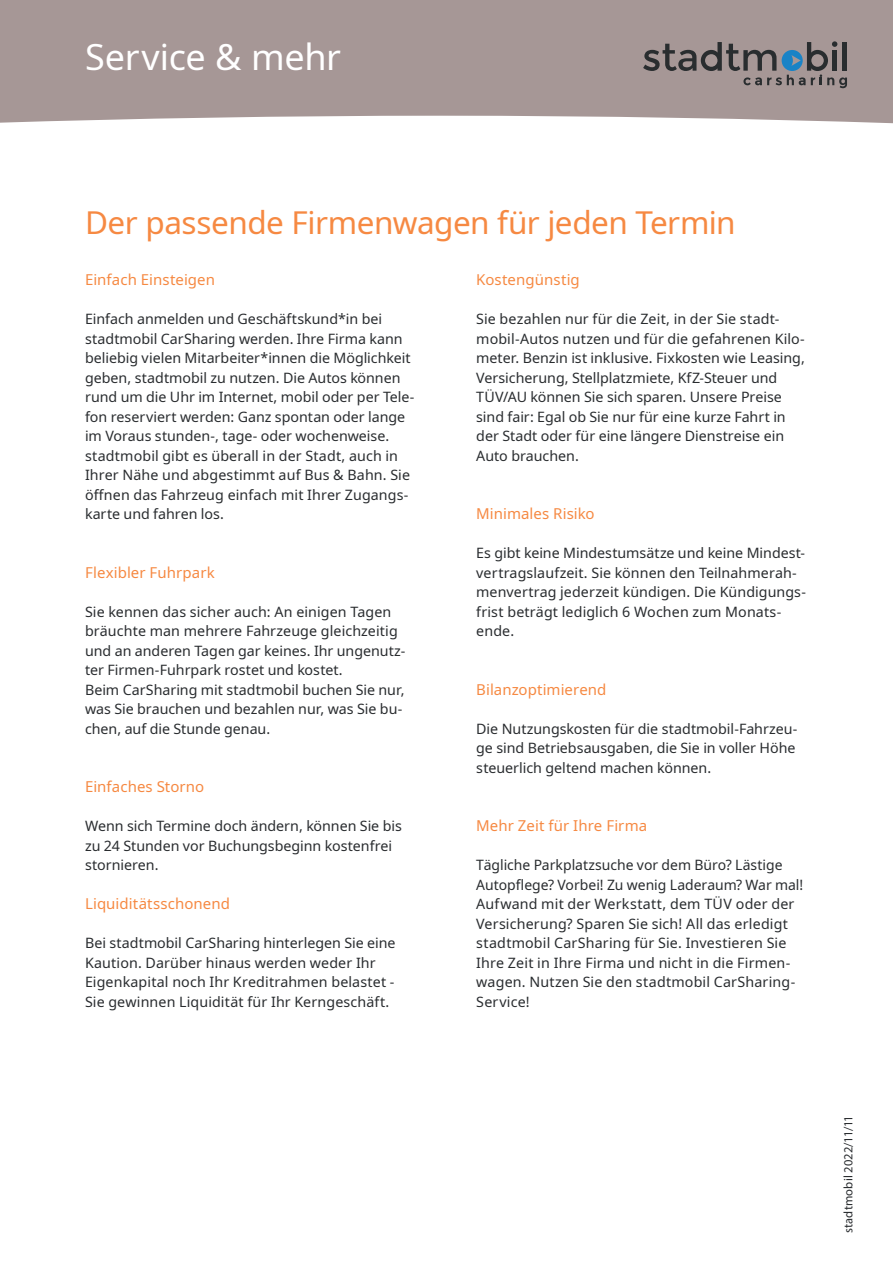
<style>
.page{position:relative;width:893px;height:1263px;background:#fff}
.page>*{position:absolute;margin:0;border:0;box-sizing:border-box;transform-origin:0 0}
.Headline_1{font:36px "Noto Sans";letter-spacing:-.005em;color:#fff}
.Headline_Innenteil{font:31.5px "Noto Sans";letter-spacing:-.015em;color:#f68942}
.Subheadlines_Innente{font:15px "Noto Sans";letter-spacing:.005em;color:#f68942}
.Copy_Innenteil{font:14.25px/19.5px "Noto Sans";letter-spacing:.005em;color:#292c2f}
.t1{font:12.45px "Myriad Pro";letter-spacing:.01em;color:#292c2f}
</style>
<div class="page">
<div style="left:0;top:0;width:893px;height:123px;background:#a69796"></div>
<svg style="left:643px;top:41px;width:204px;height:47px;background:#837d7f"></svg>
<p class="Headline_1" style="left:85px;top:32px;width:258px">Service &amp; mehr</p>
<p class="Headline_Innenteil" style="left:85px;top:200px;width:652px">Der passende Firmenwagen für jeden Termin</p>
<p class="Subheadlines_Innente" style="left:85px;top:269px;width:132px">Einfach Einsteigen</p>
<p class="Copy_Innenteil" style="left:85px;top:309px;width:331px">Einfach anmelden und Geschäftskund*in bei stadtmobil CarSharing werden. Ihre Firma kann beliebig vielen Mitarbeiter*innen die Möglichkeit geben, stadtmobil zu nutzen. Die Autos können rund um die Uhr im Internet, mobil oder per Tele&shy;fon reserviert werden: Ganz spontan oder lange im Voraus stunden-, tage- oder wochenweise.</p>
<p class="Copy_Innenteil" style="left:85px;top:446px;width:326px">stadtmobil gibt es überall in der Stadt, auch in Ihrer Nähe und abgestimmt auf Bus &amp; Bahn. Sie öffnen das Fahrzeug einfach mit Ihrer Zugangs&shy;karte und fahren los.</p>
<p class="Subheadlines_Innente" style="left:476px;top:269px;width:105px">Kostengünstig</p>
<p class="Copy_Innenteil" style="left:476px;top:309px;width:330px">Sie bezahlen nur für die Zeit, in der Sie stadt&shy;mobil-Autos nutzen und für die gefahrenen Kilo&shy;meter. Benzin ist inklusive. Fixkosten wie Leasing, Versicherung, Stellplatzmiete, KfZ-Steuer und TÜV/AU können Sie sich sparen. Unsere Preise sind fair: Egal ob Sie nur für eine kurze Fahrt in der Stadt oder für eine längere Dienstreise ein Auto brauchen.</p>
<p class="Subheadlines_Innente" style="left:476px;top:503px;width:120px">Minimales Risiko</p>
<p class="Copy_Innenteil" style="left:476px;top:543px;width:330px">Es gibt keine Mindestumsätze und keine Mindest-</p>
<p class="Copy_Innenteil" style="left:476px;top:563px;width:322px">vertragslaufzeit. Sie können den Teilnahmerah-</p>
<p class="Copy_Innenteil" style="left:476px;top:582px;width:331px">menvertrag jederzeit kündigen. Die Kündigungs-</p>
<p class="Copy_Innenteil" style="left:476px;top:602px;width:307px">frist beträgt lediglich 6 Wochen zum Monats&shy;ende.</p>
<p class="Subheadlines_Innente" style="left:85px;top:561px;width:131px">Flexibler Fuhrpark</p>
<p class="Copy_Innenteil" style="left:85px;top:602px;width:322px">Sie kennen das sicher auch: An einigen Tagen bräuchte man mehrere Fahrzeuge gleichzeitig und an anderen Tagen gar keines. Ihr ungenutz&shy;ter Firmen-Fuhrpark rostet und kostet.<br>Beim CarSharing mit stadtmobil buchen Sie nur, was Sie brauchen und bezahlen nur, was Sie bu&shy;chen, auf die Stunde genau.</p>
<p class="Subheadlines_Innente" style="left:476px;top:678px;width:132px">Bilanzoptimierend</p>
<p class="Copy_Innenteil" style="left:476px;top:719px;width:323px">Die Nutzungskosten für die stadtmobil-Fahrzeu&shy;ge sind Betriebsausgaben, die Sie in voller Höhe steuerlich geltend machen können.</p>
<p class="Subheadlines_Innente" style="left:85px;top:776px;width:121px">Einfaches Storno</p>
<p class="Copy_Innenteil" style="left:85px;top:816px;width:318px">Wenn sich Termine doch ändern, können Sie bis zu 24 Stunden vor Buchungsbeginn kostenfrei stornieren.</p>
<p class="Subheadlines_Innente" style="left:85px;top:893px;width:147px">Liquiditätsschonend</p>
<p class="Copy_Innenteil" style="left:85px;top:933px;width:312px">Bei stadtmobil CarSharing hinterlegen Sie eine Kaution. Darüber hinaus werden weder Ihr Eigenkapital noch Ihr Kreditrahmen belastet - Sie gewinnen Liquidität für Ihr Kerngeschäft.</p>
<p class="Subheadlines_Innente" style="left:476px;top:815px;width:172px">Mehr Zeit für Ihre Firma</p>
<p class="Copy_Innenteil" style="left:476px;top:855px;width:328px">Tägliche Parkplatzsuche vor dem Büro? Lästige Autopflege? Vorbei! Zu wenig Laderaum? War mal!<br>Aufwand mit der Werkstatt, dem TÜV oder der Versicherung? Sparen Sie sich! All das erledigt stadtmobil CarSharing für Sie. Investieren Sie Ihre Zeit in Ihre Firma und nicht in die Firmen&shy;wagen. Nutzen Sie den stadtmobil CarSharing-Service!</p>
<p class="t1" style="left:840px;top:1233px;width:119px;rotate:-90deg">stadtmobil 2022/11/11</p>
</div>
